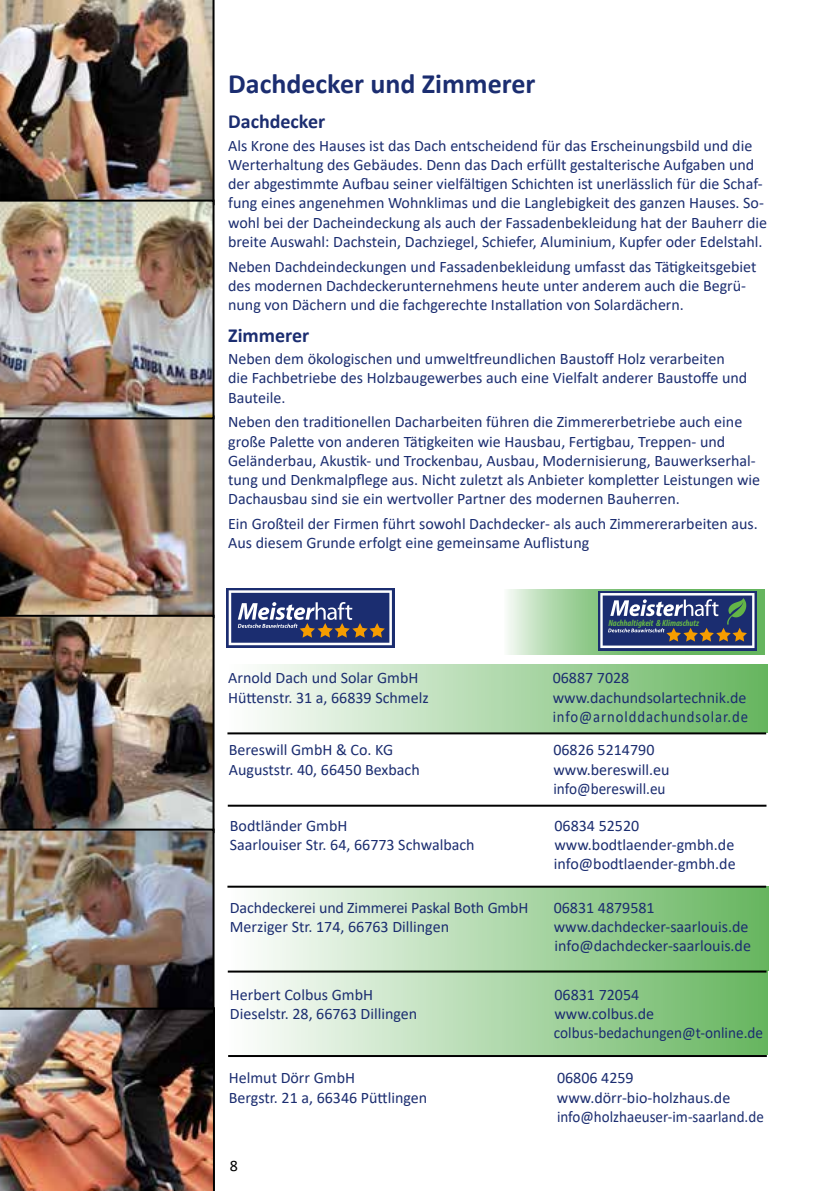
<style>
.page{position:relative;width:840px;height:1191px;background:#fff}
.page>*{position:absolute;margin:0;border:0;box-sizing:border-box;transform-origin:0 0}
.t1{font:700 28px "Calibri";color:#1b2d70}
.t2{font:700 20px "Calibri";color:#1b2d70}
.t3{font:16px/19.2px "Calibri";color:#1b2d70}
.t4{font:16px/19.2px "Calibri";letter-spacing:.02em;color:#1b2d70}
.t5{font:16px "Calibri";color:#000}
.t6{font:italic 700 condensed 9px "Myriad Pro";color:#64b446}
</style>
<div class="page">
<div style="left:230px;top:886px;width:539px;height:85px;background:linear-gradient(to right,#fefefe,#66b55f)"></div>
<div style="left:229px;top:664px;width:538px;height:68px;background:linear-gradient(to right,#fefefe,#66b55f)"></div>
<div style="left:229px;top:970px;width:538px;height:85px;background:linear-gradient(to right,#fafbfa,#65b35e)"></div>
<img style="left:0;top:0;width:214px;height:200px">
<img style="left:0;top:419px;width:214px;height:196px">
<img style="left:0;top:615px;width:214px;height:213px">
<img style="left:0;top:200px;width:214px;height:219px">
<img style="left:0;top:828px;width:215px;height:363px">
<hr style="left:227px;top:732px;width:538px;height:2px;background:#000">
<hr style="left:228px;top:804px;width:538px;height:2px;background:#000">
<hr style="left:227px;top:885px;width:538px;height:2px;background:#000">
<hr style="left:228px;top:1055px;width:538px;height:2px;background:#000">
<hr style="left:228px;top:970px;width:538px;height:2px;background:#000">
<svg style="left:508px;top:589px;width:256px;height:66px;background:#a3cfa2"></svg>
<div style="left:597px;top:590px;width:159px;height:60px;background:linear-gradient(to right,#223474,#233475)"></div>
<svg style="left:600px;top:593px;width:154px;height:55px;background:#586287"></svg>
<div style="left:226px;top:588px;width:168px;height:59px;background:linear-gradient(to bottom,#1b2d70,#1b2d70)"></div>
<svg style="left:228px;top:590px;width:163px;height:55px;background:#575f88"></svg>
<h1 class="t1" style="left:228px;top:64px;width:309px">Dachdecker und Zimmerer</h1>
<p class="t2" style="left:228px;top:108px;width:98px">Dachdecker</p>
<p class="t3" style="left:228px;top:135px;width:540px">Als Krone des Hauses ist das Dach entscheidend für das Erscheinungsbild und die Werterhaltung des Gebäudes. Denn das Dach erfüllt gestalterische Aufgaben und der abgestimmte Aufbau seiner vielfältigen Schichten ist unerlässlich für die Schaf&shy;fung eines angenehmen Wohnklimas und die Langlebigkeit des ganzen Hauses. So&shy;wohl bei der Dacheindeckung als auch der Fassadenbekleidung hat der Bauherr die breite Auswahl: Dachstein, Dachziegel, Schiefer, Aluminium, Kupfer oder Edelstahl.</p>
<p class="t3" style="left:228px;top:256px;width:529px">Neben Dachdeindeckungen und Fassadenbekleidung umfasst das Tätigkeitsgebiet des modernen Dachdeckerunternehmens heute unter anderem auch die Begrü&shy;nung von Dächern und die fachgerechte Installation von Solardächern.</p>
<p class="t2" style="left:228px;top:321px;width:83px">Zimmerer</p>
<p class="t3" style="left:228px;top:349px;width:520px">Neben dem ökologischen und umweltfreundlichen Baustoff Holz verarbeiten die Fachbetriebe des Holzbaugewerbes auch eine Vielfalt anderer Baustoffe und<br>Bauteile.</p>
<p class="t3" style="left:228px;top:412px;width:533px">Neben den traditionellen Dacharbeiten führen die Zimmererbetriebe auch eine große Palette von anderen Tätigkeiten wie Hausbau, Fertigbau, Treppen- und Geländerbau, Akustik- und Trockenbau, Ausbau, Modernisierung, Bauwerkserhal&shy;tung und Denkmalpflege aus. Nicht zuletzt als Anbieter kompletter Leistungen wie Dachausbau sind sie ein wertvoller Partner des modernen Bauherren.</p>
<p class="t3" style="left:228px;top:514px;width:531px">Ein Großteil der Firmen führt sowohl Dachdecker- als auch Zimmererarbeiten aus.<br>Aus diesem Grunde erfolgt eine gemeinsame Auflistung</p>
<p class="t6" style="left:608px;top:617px;width:92px">Nachhaltigkeit &amp; Klimaschutz</p>
<p class="t3" style="left:228px;top:668px;width:192px">Arnold Dach und Solar GmbH</p>
<p class="t3" style="left:552px;top:668px;width:78px">06887 7028</p>
<p class="t3" style="left:228px;top:687px;width:202px">Hüttenstr. 31 a, 66839 Schmelz</p>
<p class="t4" style="left:552px;top:687px;width:197px">www.dachundsolartechnik.de info@arnolddachundsolar.de</p>
<p class="t3" style="left:229px;top:740px;width:166px">Bereswill GmbH &amp; Co. KG</p>
<p class="t3" style="left:553px;top:740px;width:102px">06826 5214790</p>
<p class="t3" style="left:229px;top:759px;width:192px">Auguststr. 40, 66450 Bexbach</p>
<p class="t3" style="left:553px;top:759px;width:118px">www.bereswill.eu info@bereswill.eu</p>
<p class="t3" style="left:230px;top:815px;width:119px">Bodtländer GmbH</p>
<p class="t3" style="left:554px;top:815px;width:86px">06834 52520</p>
<p class="t3" style="left:230px;top:835px;width:246px">Saarlouiser Str. 64, 66773 Schwalbach</p>
<p class="t3" style="left:553px;top:835px;width:183px">www.bodtlaender-gmbh.de info@bodtlaender-gmbh.de</p>
<p class="t3" style="left:230px;top:897px;width:300px">Dachdeckerei und Zimmerei Paskal Both GmbH</p>
<p class="t3" style="left:553px;top:897px;width:102px">06831 4879581</p>
<p class="t3" style="left:230px;top:916px;width:220px">Merziger Str. 174, 66763 Dillingen</p>
<p class="t3" style="left:553px;top:916px;width:199px">www.dachdecker-saarlouis.de info@dachdecker-saarlouis.de</p>
<p class="t3" style="left:230px;top:984px;width:144px">Herbert Colbus GmbH</p>
<p class="t3" style="left:554px;top:984px;width:86px">06831 72054</p>
<p class="t3" style="left:230px;top:1003px;width:189px">Dieselstr. 28, 66763 Dillingen</p>
<p class="t3" style="left:553px;top:1003px;width:210px">www.colbus.de colbus-bedachungen@t-online.de</p>
<p class="t3" style="left:229px;top:1068px;width:128px">Helmut Dörr GmbH</p>
<p class="t3" style="left:556px;top:1068px;width:78px">06806 4259</p>
<p class="t3" style="left:229px;top:1087px;width:200px">Bergstr. 21 a, 66346 Püttlingen</p>
<p class="t3" style="left:556px;top:1087px;width:208px">www.dörr-bio-holzhaus.de info@holzhaeuser-im-saarland.de</p>
<p class="t5" style="left:230px;top:1154px;width:10px">8</p>
</div>
